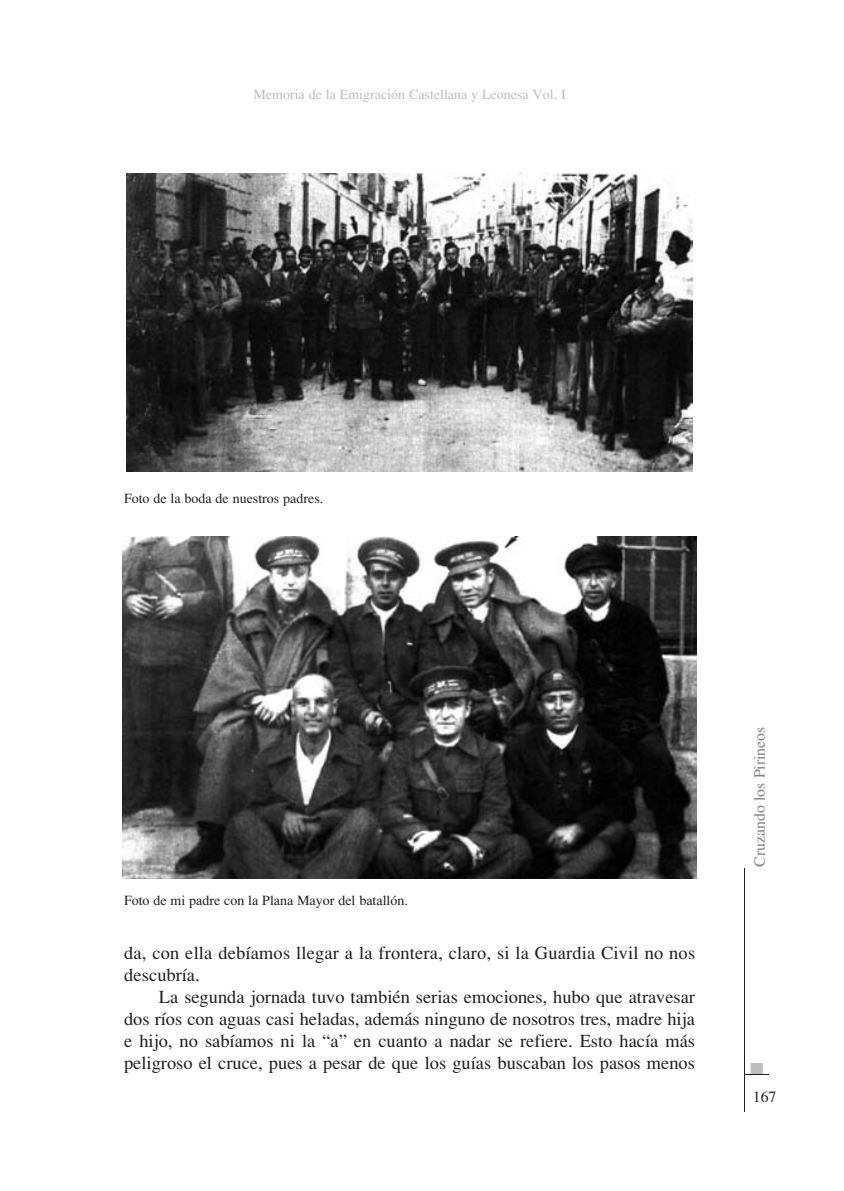
<style>
.page{position:relative;width:844px;height:1191px;background:#fff}
.page>*{position:absolute;margin:0;border:0;box-sizing:border-box;transform-origin:0 0}
.t1{font:18.38px/21.9px "Times";letter-spacing:.01em;color:#231f20}
.t2{font:17.5px "Zapf Dingbats ITC";color:#bcbdc0}
.t3{font:15.75px "Times";color:#808285}
.t4{font:15.75px "Times";color:#231f20}
.t5{font:14px "Times";color:#231f20}
.t6{font:14px "Times";color:#bcbdc0}
</style>
<div class="page">
<svg style="left:744px;top:1074px;width:24px;height:1px"></svg>
<hr style="left:743px;top:868px;width:1px;height:243px;background:#231f20">
<img style="left:126px;top:174px;width:566px;height:297px">
<img style="left:123px;top:537px;width:573px;height:341px">
<p class="t6" style="left:253px;top:86px;width:313px">Memoria de la Emigración Castellana y Leonesa Vol. I</p>
<p class="t5" style="left:124px;top:490px;width:201px">Foto de la boda de nuestros padres.</p>
<p class="t5" style="left:124px;top:892px;width:285px">Foto de mi padre con la Plana Mayor del batallón.</p>
<p class="t1" style="left:124px;top:942px;width:572px">da, con ella debíamos llegar a la frontera, claro, si la Guardia Civil no nos descubría.</p>
<p class="t1" style="left:124px;top:985px;width:572px;text-align:justify;text-indent:35px">La segunda jornada tuvo también serias emociones, hubo que atravesar dos ríos con aguas casi heladas, además ninguno de nosotros tres, madre hija e hijo, no sabíamos ni la “a” en cuanto a nadar se refiere. Esto hacía más peligroso el cruce, pues a pesar de que los guías buscaban los pasos menos</p>
<p class="t3" style="left:750px;top:866px;width:141px;rotate:-90deg">Cruzando los Pirineos</p>
<p class="t2" style="left:750px;top:1060px;width:15px">■</p>
<p class="t4" style="left:752px;top:1087px;width:25px">167</p>
</div>
